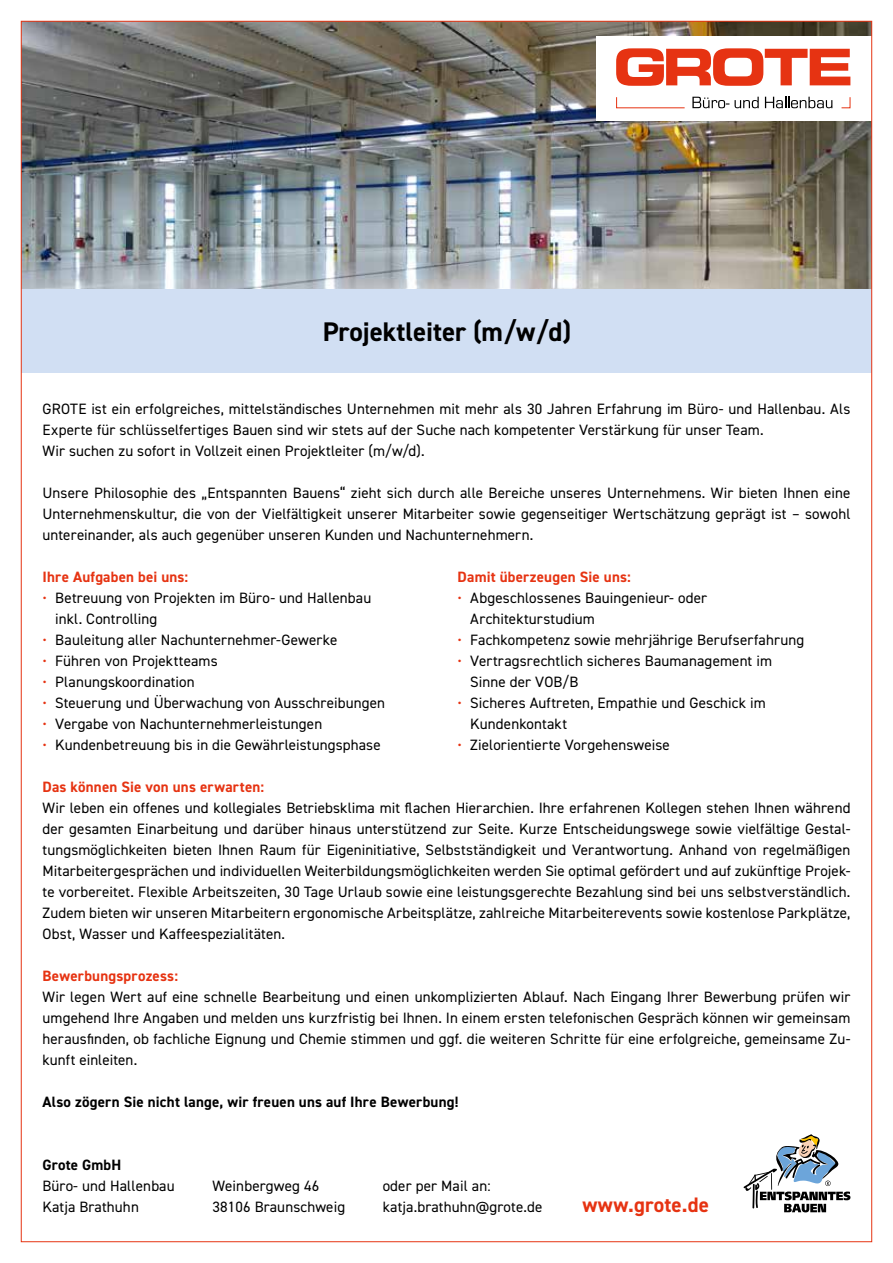
<style>
.page{position:relative;width:893px;height:1263px;background:#fff}
.page>*{position:absolute;margin:0;border:0;box-sizing:border-box;transform-origin:0 0}
.t1{font:700 27px "DIN2014";color:#000}
.t2{font:700 21px "DIN2014";letter-spacing:.01em;color:#e63312}
.t3{font:15px/21px "DIN2014";letter-spacing:.01em;color:#000}
.t4{font:700 15px "DIN2014";letter-spacing:.015em;color:#e63312}
.t5{font:700 15px "DIN2014";letter-spacing:.015em;color:#000}
.s1{color:#e63312}
</style>
<div class="page">
<svg style="left:743px;top:1134px;width:107px;height:78px"></svg>
<div style="left:21px;top:288px;width:851px;height:84px;background:#d1dff3"></div>
<img style="left:23px;top:23px;width:847px;height:265px">
<div style="left:596px;top:36px;width:276px;height:84px;background:#fff"></div>
<svg style="left:616px;top:48px;width:234px;height:38px"></svg>
<svg style="left:616px;top:96px;width:235px;height:13px"></svg>
<h1 class="t1" style="left:323px;top:313px;width:250px">Projektleiter (m/w/d)</h1>
<p class="t3" style="left:43px;top:398px;width:809px">GROTE ist ein erfolgreiches, mittelständisches Unternehmen mit mehr als 30 Jahren Erfahrung im Büro- und Hallenbau. Als<br>Experte für schlüsselfertiges Bauen sind wir stets auf der Suche nach kompetenter Verstärkung für unser Team.<br>Wir suchen zu sofort in Vollzeit einen Projektleiter (m/w/d).</p>
<p class="t3" style="left:43px;top:482px;width:809px;text-align:justify">Unsere Philosophie des „Entspannten Bauens“ zieht sich durch alle Bereiche unseres Unternehmens. Wir bieten Ihnen eine Unternehmenskultur, die von der Vielfältigkeit unserer Mitarbeiter sowie gegenseitiger Wertschätzung geprägt ist – sowohl untereinander, als auch gegenüber unseren Kunden und Nachunternehmern.</p>
<p class="t4" style="left:458px;top:567px;width:175px">Damit überzeugen Sie uns:</p>
<p class="t3" style="left:470px;top:587px;width:238px;text-indent:-13px"><span class="s1">•</span> Abgeschlossenes Bauingenieur- oder<br>Architekturstudium</p>
<p class="t3" style="left:458px;top:629px;width:348px"><span class="s1">•</span> Fachkompetenz sowie mehrjährige Berufserfahrung</p>
<p class="t3" style="left:470px;top:650px;width:303px;text-indent:-13px"><span class="s1">•</span> Vertragsrechtlich sicheres Baumanagement im<br>Sinne der VOB/B</p>
<p class="t3" style="left:470px;top:692px;width:297px;text-indent:-13px"><span class="s1">•</span> Sicheres Auftreten, Empathie und Geschick im<br>Kundenkontakt</p>
<p class="t3" style="left:458px;top:734px;width:214px"><span class="s1">•</span> Zielorientierte Vorgehensweise</p>
<p class="t4" style="left:43px;top:567px;width:147px">Ihre Aufgaben bei uns:</p>
<p class="t3" style="left:55px;top:587px;width:317px;text-indent:-13px"><span class="s1">•</span> Betreuung von Projekten im Büro- und Hallenbau inkl. Controlling</p>
<p class="t3" style="left:43px;top:629px;width:296px"><span class="s1">•</span> Bauleitung aller Nachunternehmer-Gewerke</p>
<p class="t3" style="left:43px;top:650px;width:177px"><span class="s1">•</span> Führen von Projektteams</p>
<p class="t3" style="left:43px;top:671px;width:154px"><span class="s1">•</span> Planungskoordination</p>
<p class="t3" style="left:43px;top:692px;width:344px"><span class="s1">•</span> Steuerung und Überwachung von Ausschreibungen</p>
<p class="t3" style="left:43px;top:713px;width:281px"><span class="s1">•</span> Vergabe von Nachunternehmerleistungen</p>
<p class="t3" style="left:43px;top:734px;width:340px"><span class="s1">•</span> Kundenbetreuung bis in die Gewährleistungsphase</p>
<p class="t4" style="left:43px;top:777px;width:223px">Das können Sie von uns erwarten:</p>
<p class="t3" style="left:43px;top:797px;width:809px;text-align:justify">Wir leben ein offenes und kollegiales Betriebsklima mit flachen Hierarchien. Ihre erfahrenen Kollegen stehen Ihnen während der gesamten Einarbeitung und darüber hinaus unterstützend zur Seite. Kurze Entscheidungswege sowie vielfältige Gestal&shy;tungsmöglichkeiten bieten Ihnen Raum für Eigeninitiative, Selbstständigkeit und Verantwortung. Anhand von regelmäßigen Mitarbeitergesprächen und individuellen Weiterbildungsmöglichkeiten werden Sie optimal gefördert und auf zukünftige Projek&shy;te vorbereitet. Flexible Arbeitszeiten, 30 Tage Urlaub sowie eine leistungsgerechte Bezahlung sind bei uns selbstverständlich.<br>Zudem bieten wir unseren Mitarbeitern ergonomische Arbeitsplätze, zahlreiche Mitarbeiterevents sowie kostenlose Parkplätze, Obst, Wasser und Kaffeespezialitäten.</p>
<p class="t4" style="left:43px;top:966px;width:137px">Bewerbungsprozess:</p>
<p class="t3" style="left:43px;top:986px;width:809px;text-align:justify">Wir legen Wert auf eine schnelle Bearbeitung und einen unkomplizierten Ablauf. Nach Eingang Ihrer Bewerbung prüfen wir umgehend Ihre Angaben und melden uns kurzfristig bei Ihnen. In einem ersten telefonischen Gespräch können wir gemeinsam herausfinden, ob fachliche Eignung und Chemie stimmen und ggf. die weiteren Schritte für eine erfolgreiche, gemeinsame Zu&shy;kunft einleiten.</p>
<p class="t5" style="left:43px;top:1092px;width:418px">Also zögern Sie nicht lange, wir freuen uns auf Ihre Bewerbung!</p>
<p class="t5" style="left:43px;top:1155px;width:80px">Grote GmbH</p>
<p class="t3" style="left:43px;top:1175px;width:134px">Büro- und Hallenbau</p>
<p class="t3" style="left:213px;top:1175px;width:108px">Weinbergweg 46</p>
<p class="t3" style="left:383px;top:1175px;width:110px">oder per Mail an:</p>
<p class="t3" style="left:43px;top:1196px;width:98px">Katja Brathuhn</p>
<p class="t3" style="left:213px;top:1196px;width:134px">38106 Braunschweig</p>
<p class="t3" style="left:383px;top:1196px;width:161px">katja.brathuhn@grote.de</p>
<h2 class="t2" style="left:583px;top:1191px;width:128px">www.grote.de</h2>
</div>
